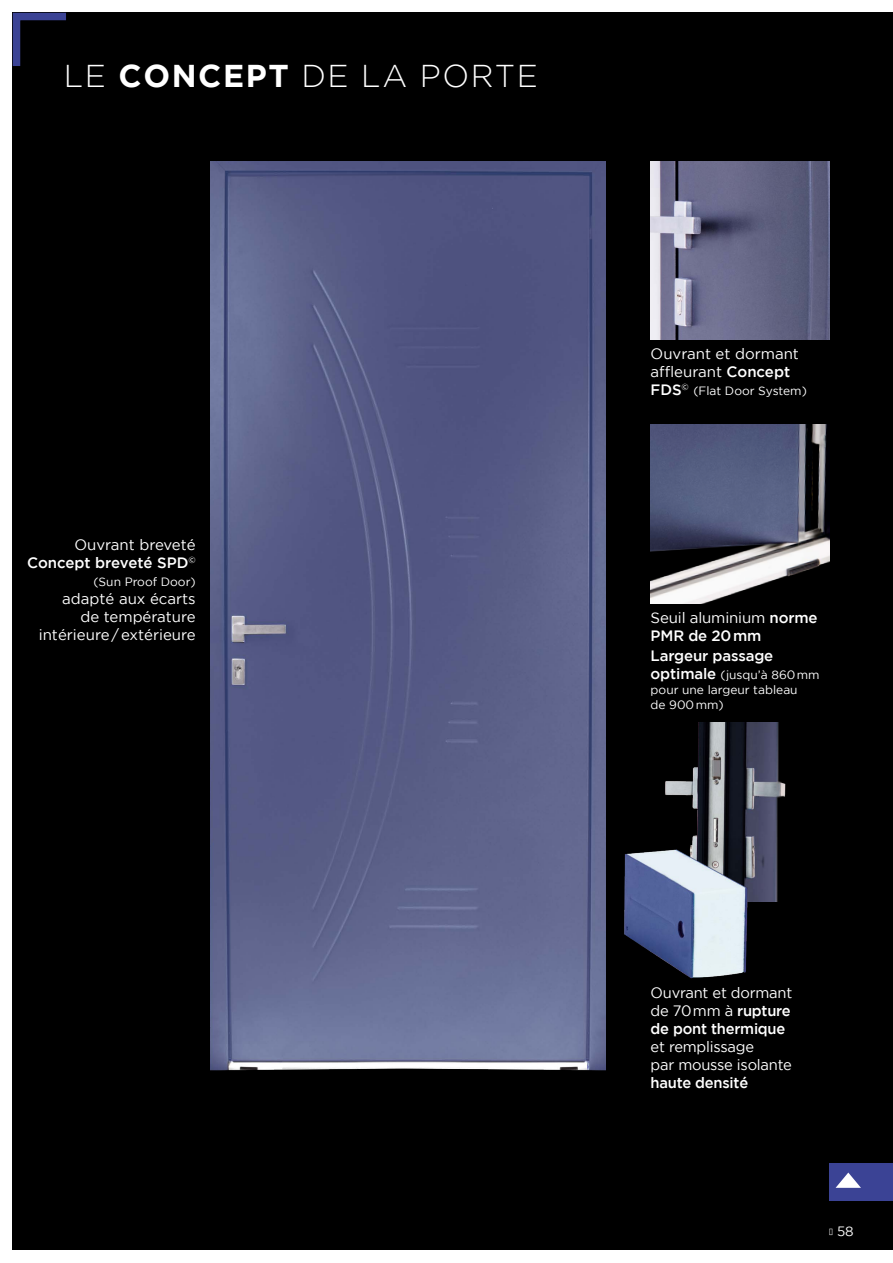
<style>
.page{position:relative;width:893px;height:1263px;background:#fff}
.page>*{position:absolute;margin:0;border:0;box-sizing:border-box;transform-origin:0 0}
.t1{font:300 31.5px "Gotham";letter-spacing:.05em;color:#fff}
.t2{font:15px/18px "Gotham";letter-spacing:-.01em;color:#fff}
.t3{font:500 15px/18px "Gotham";letter-spacing:-.01em;color:#fff;text-align:right}
.t4{font:13.5px "Gotham";color:#fff}
.t5{font:12px/15px "Gotham";color:#fff}
.s1{font-weight:700}
.s2{font-weight:400}
.s3{font-weight:500}
.s4{font-weight:500;font-size:15px}
</style>
<div class="page">
<div style="left:13px;top:13px;width:880px;height:1237px;background:#000"></div>
<img style="left:665px;top:723px;width:121px;height:178px">
<img style="left:210px;top:161px;width:395px;height:909px">
<img style="left:651px;top:161px;width:178px;height:179px">
<img style="left:651px;top:425px;width:178px;height:178px">
<img style="left:605px;top:838px;width:157px;height:157px">
<svg style="left:12px;top:12px;width:62px;height:62px"></svg>
<div style="left:829px;top:1163px;width:64px;height:37px;background:#3b4395"></div>
<svg style="left:836px;top:1172px;width:25px;height:16px"></svg>
<h1 class="t1" style="left:64px;top:58px;width:476px">LE <span class="s1">CONCEPT</span> DE LA PORTE</h1>
<p class="t3" style="left:27px;top:535px;width:170px"><span class="s2">Ouvrant breveté<br></span>Concept breveté SPD<sup>©</sup></p>
<p class="t5" style="left:93px;top:574px;width:104px">(Sun Proof Door)</p>
<p class="t2" style="left:39px;top:589px;width:159px;text-align:right">adapté aux écarts<br>de température intérieure/extérieure</p>
<p class="t2" style="left:651px;top:345px;width:150px">Ouvrant et dormant affleurant <span class="s3">Concept</span></p>
<p class="t5" style="left:651px;top:383px;width:158px"><span class="s4">FDS</span><sup>©</sup> (Flat Door System)</p>
<p class="t2" style="left:651px;top:608px;width:169px">Seuil aluminium <span class="s3">norme<br>PMR de 20mm</span></p>
<p class="t3" style="left:651px;top:646px;width:124px">Largeur passage</p>
<p class="t5" style="left:651px;top:667px;width:171px"><span class="s4">optimale</span> (jusqu’à 860mm pour une largeur tableau<br>de 900mm)</p>
<p class="t2" style="left:651px;top:983px;width:143px;text-align:justify">Ouvrant et dormant de 70mm à <span class="s3">rupture de pont thermique</span></p>
<p class="t2" style="left:651px;top:1037px;width:143px">et remplissage<br>par mousse isolante</p>
<p class="t3" style="left:651px;top:1073px;width:99px">haute densité</p>
<p class="t4" style="left:837px;top:1224px;width:18px">58</p>
</div>
